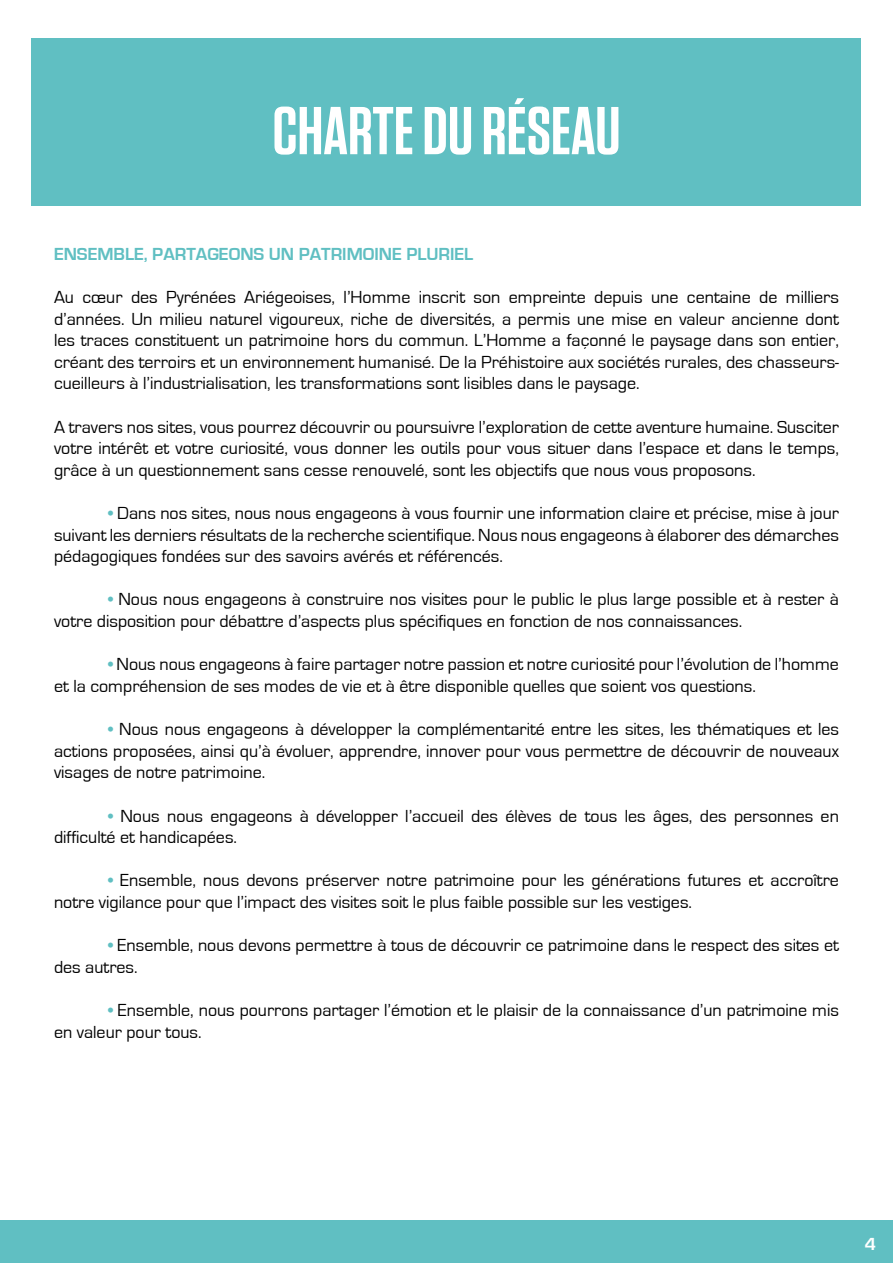
<style>
.page{position:relative;width:893px;height:1263px;background:#fff}
.page>*{position:absolute;margin:0;border:0;box-sizing:border-box;transform-origin:0 0}
.t1{font:600 67.5px "Tungsten";color:#fff}
.t2{font:18px/21.6px "Eurostile";color:#000}
.t3{font:700 18px "Eurostile";color:#60bfc2}
.t4{font:700 18px "Eurostile";color:#fff}
.s1{color:#60bfc2}
</style>
<div class="page">
<div style="left:32px;top:38px;width:829px;height:168px;background:#60bfc2"></div>
<div style="left:0;top:1220px;width:893px;height:43px;background:#60bfc2"></div>
<h1 class="t1" style="left:272px;top:95px;width:350px">CHARTE DU RÉSEAU</h1>
<p class="t3" style="left:54px;top:244px;width:23px">ENSEM</p>
<p class="t3" style="left:114px;top:244px;width:51px">BLE, PARTAGEONS</p>
<p class="t3" style="left:269px;top:244px;width:41px">UN PATRIMOINE</p>
<p class="t3" style="left:406px;top:244px;width:31px">PLURIE</p>
<p class="t3" style="left:464px;top:244px;width:11px">L</p>
<p class="t2" style="left:54px;top:287px;width:786px;text-align:justify">Au cœur des Pyrénées Ariégeoises, l’Homme inscrit son empreinte depuis une centaine de milliers d’années. Un milieu naturel vigoureux, riche de diversités, a permis une mise en valeur ancienne dont les traces constituent un patrimoine hors du commun. L’Homme a façonné le paysage dans son entier, créant des terroirs et un environnement humanisé. De la Préhistoire aux sociétés rurales, des chasseurs&shy;cueilleurs à l’industrialisation, les transformations sont lisibles dans le paysage.</p>
<p class="t2" style="left:54px;top:416px;width:786px;text-align:justify">A travers nos sites, vous pourrez découvrir ou poursuivre l’exploration de cette aventure humaine. Susciter votre intérêt et votre curiosité, vous donner les outils pour vous situer dans l’espace et dans le temps, grâce à un questionnement sans cesse renouvelé, sont les objectifs que nous vous proposons.</p>
<p class="t2" style="left:54px;top:503px;width:786px;text-align:justify;text-indent:54px"><span class="s1">•</span> Dans nos sites, nous nous engageons à vous fournir une information claire et précise, mise à jour suivant les derniers résultats de la recherche scientifique. Nous nous engageons à élaborer des démarches pédagogiques fondées sur des savoirs avérés et référencés.</p>
<p class="t2" style="left:54px;top:589px;width:786px;text-indent:54px"><span class="s1">•</span> Nous nous engageons à construire nos visites pour le public le plus large possible et à rester à votre disposition pour débattre d’aspects plus spécifiques en fonction de nos connaissances.</p>
<p class="t2" style="left:54px;top:654px;width:786px;text-indent:54px"><span class="s1">•</span> Nous nous engageons à faire partager notre passion et notre curiosité pour l’évolution de l’homme et la compréhension de ses modes de vie et à être disponible quelles que soient vos questions.</p>
<p class="t2" style="left:54px;top:719px;width:786px;text-align:justify;text-indent:54px"><span class="s1">•</span> Nous nous engageons à développer la complémentarité entre les sites, les thématiques et les actions proposées, ainsi qu’à évoluer, apprendre, innover pour vous permettre de découvrir de nouveaux visages de notre patrimoine.</p>
<p class="t2" style="left:54px;top:805px;width:786px;text-indent:54px"><span class="s1">•</span> Nous nous engageons à développer l’accueil des élèves de tous les âges, des personnes en difficulté et handicapées.</p>
<p class="t2" style="left:54px;top:870px;width:786px;text-indent:54px"><span class="s1">•</span> Ensemble, nous devons préserver notre patrimoine pour les générations futures et accroître notre vigilance pour que l’impact des visites soit le plus faible possible sur les vestiges.</p>
<p class="t2" style="left:54px;top:935px;width:786px;text-indent:54px"><span class="s1">•</span> Ensemble, nous devons permettre à tous de découvrir ce patrimoine dans le respect des sites et des autres.</p>
<p class="t2" style="left:54px;top:999px;width:786px;text-indent:54px"><span class="s1">•</span> Ensemble, nous pourrons partager l’émotion et le plaisir de la connaissance d’un patrimoine mis en valeur pour tous.</p>
<p class="t4" style="left:865px;top:1234px;width:13px">4</p>
</div>
